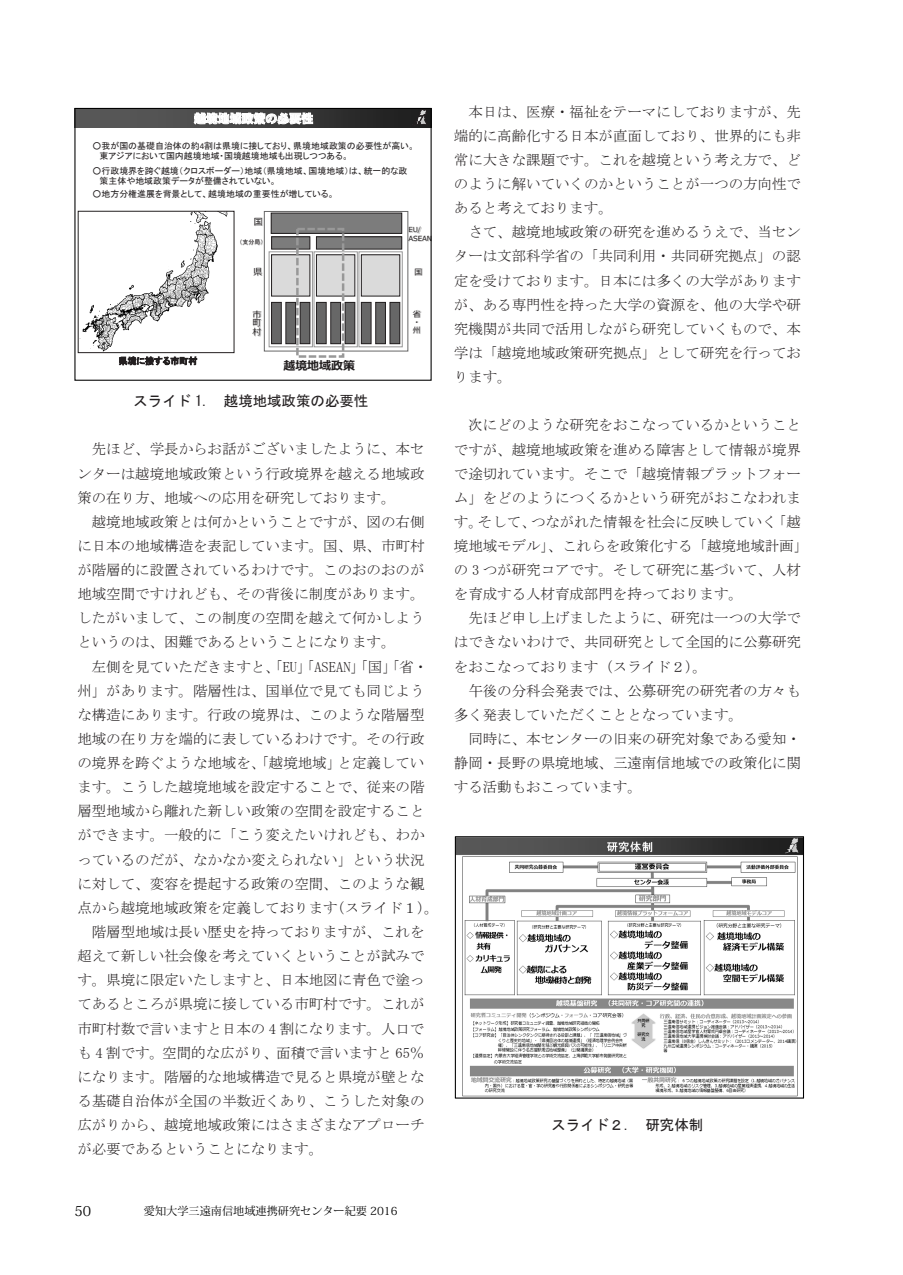
<style>
.page{position:relative;width:903px;height:1275px;background:#fff}
.page>*{position:absolute;margin:0;border:0;box-sizing:border-box;transform-origin:0 0}
.t1{font:14.53px "MS Mincho";letter-spacing:-.005em;color:#231f20}
.t2{font:14.53px "MS Gothic";letter-spacing:-.005em;color:#231f20}
.t3{font:13.65px "Koz Min Pr 6 N";color:#000}
.t4{font:11.9px "DF Gothic EB WIN RKSJ H";color:#fff}
.t5{font:700 11.9px "Meiryo";color:#231f20}
.t6{font:11.2px "Koz Min Pr 6 N";color:#000}
.t7{font:8.92px/10.7px "MS P Gothic";color:#231f20}
.t8{font:8.92px/8.9px "Meiryo";color:#231f20;text-align:justify}
.t9{font:7.88px/7.9px "Meiryo";color:#231f20}
.t10{font:7px/8.4px "Meiryo";letter-spacing:-.005em;color:#231f20}
.t11{font:5.95px "MS P Gothic";color:#231f20}
.s1{font-family:"Calibri"}
</style>
<div class="page">
<svg style="left:455px;top:836px;width:349px;height:263px"></svg>
<img style="left:80px;top:213px;width:148px;height:138px">
<div style="left:78px;top:211px;width:156px;height:142px;border:1px solid #231f20"></div>
<svg style="left:119px;top:357px;width:78px;height:9px"></svg>
<div style="left:316px;top:237px;width:86px;height:12px;background:#7c7c7c"></div>
<div style="left:316px;top:237px;width:86px;height:12px;border:1px solid #231f20"></div>
<div style="left:272px;top:255px;width:38px;height:41px;background:#dadada"></div>
<div style="left:272px;top:302px;width:9px;height:42px;background:#676767"></div>
<div style="left:271px;top:302px;width:10px;height:42px;border:1px solid #231f20"></div>
<div style="left:286px;top:302px;width:10px;height:42px;background:#676767"></div>
<div style="left:286px;top:302px;width:10px;height:42px;border:1px solid #231f20"></div>
<div style="left:300px;top:302px;width:10px;height:42px;background:#676767"></div>
<div style="left:300px;top:302px;width:10px;height:42px;border:1px solid #231f20"></div>
<div style="left:269px;top:251px;width:44px;height:96px;border:1px solid #989898"></div>
<div style="left:264px;top:211px;width:144px;height:140px;border:1px solid #676767"></div>
<div style="left:272px;top:237px;width:38px;height:12px;background:#7c7c7c"></div>
<div style="left:271px;top:237px;width:39px;height:12px;border:1px solid #231f20"></div>
<div style="left:316px;top:255px;width:39px;height:41px;background:#dadada"></div>
<div style="left:316px;top:302px;width:10px;height:42px;background:#676767"></div>
<div style="left:316px;top:302px;width:10px;height:42px;border:1px solid #231f20"></div>
<div style="left:331px;top:302px;width:10px;height:42px;background:#676767"></div>
<div style="left:331px;top:302px;width:10px;height:42px;border:1px solid #231f20"></div>
<div style="left:345px;top:302px;width:10px;height:42px;background:#676767"></div>
<div style="left:345px;top:302px;width:10px;height:42px;border:1px solid #231f20"></div>
<div style="left:314px;top:251px;width:44px;height:96px;border:1px solid #989898"></div>
<div style="left:361px;top:255px;width:39px;height:41px;background:#dadada"></div>
<div style="left:361px;top:255px;width:39px;height:41px;border:1px solid #231f20"></div>
<div style="left:361px;top:302px;width:10px;height:42px;background:#676767"></div>
<div style="left:361px;top:302px;width:10px;height:42px;border:1px solid #231f20"></div>
<div style="left:376px;top:302px;width:9px;height:42px;background:#676767"></div>
<div style="left:375px;top:302px;width:11px;height:42px;border:1px solid #231f20"></div>
<div style="left:390px;top:302px;width:10px;height:42px;background:#676767"></div>
<div style="left:390px;top:302px;width:10px;height:42px;border:1px solid #231f20"></div>
<div style="left:358px;top:251px;width:45px;height:96px;border:1px solid #989898"></div>
<div style="left:271px;top:213px;width:131px;height:20px;background:#7c7c7c"></div>
<div style="left:271px;top:213px;width:131px;height:21px;border:1px solid #231f20"></div>
<div style="left:296px;top:228px;width:48px;height:130px;border:3px dashed #989898"></div>
<img style="left:406px;top:224px;width:16px;height:9px">
<img style="left:406px;top:233px;width:24px;height:15px">
<img style="left:415px;top:268px;width:8px;height:8px">
<img style="left:406px;top:305px;width:16px;height:8px">
<img style="left:406px;top:313px;width:15px;height:26px">
<img style="left:254px;top:215px;width:12px;height:20px">
<img style="left:253px;top:304px;width:12px;height:39px">
<img style="left:253px;top:264px;width:16px;height:20px">
<img style="left:240px;top:236px;width:26px;height:14px">
<div style="left:75px;top:108px;width:356px;height:19px;background:linear-gradient(to right,#616161,#1f1f1f)"></div>
<svg style="left:194px;top:112px;width:119px;height:13px"></svg>
<svg style="left:411px;top:110px;width:17px;height:17px"></svg>
<div style="left:74px;top:108px;width:358px;height:273px;border:1px solid #000"></div>
<p class="t4" style="left:194px;top:112px;width:121px">越境地域政策の必要性</p>
<p class="t7" style="left:100px;top:140px;width:317px;text-indent:-7px">○我が国の基礎自治体の約<span class="s1">4</span>割は県境に接しており、県境地域政策の必要性が高い。東アジアにおいて国内越境地域・国境越境地域も出現しつつある。</p>
<p class="t7" style="left:100px;top:166px;width:309px;line-height:10px;text-indent:-7px">○行政境界を跨ぐ越境（クロスボーダー）地域（県境地域、国境地域）は、統一的な政策主体や地域政策データが整備されていない。</p>
<p class="t7" style="left:93px;top:189px;width:243px">○地方分権進展を背景として、越境地域の重要性が増している。</p>
<p class="t8" style="left:254px;top:218px;width:10px">国</p>
<p class="t11" style="left:240px;top:239px;width:25px">（支分局）</p>
<p class="t8" style="left:253px;top:268px;width:10px">県</p>
<p class="t8" style="left:253px;top:310px;width:10px">市町村</p>
<p class="t5" style="left:283px;top:358px;width:73px">越境地域政策</p>
<p class="t10" style="left:409px;top:226px;width:25px">EU/<br>ASEAN</p>
<p class="t9" style="left:414px;top:268px;width:9px">国</p>
<p class="t9" style="left:413px;top:310px;width:9px">省・州</p>
<p class="t2" style="left:133px;top:394px;width:236px">スライド 1. 越境地域政策の必要性</p>
<p class="t1" style="left:92px;top:442px;width:334px">先ほど、学長からお話がございましたように、本セ</p>
<p class="t1" style="left:77px;top:466px;width:349px">ンターは越境地域政策という行政境界を越える地域政</p>
<p class="t1" style="left:77px;top:490px;width:320px">策の在り方、地域への応用を研究しております。</p>
<p class="t1" style="left:92px;top:514px;width:334px">越境地域政策とは何かということですが、図の右側</p>
<p class="t1" style="left:77px;top:538px;width:349px">に日本の地域構造を表記しています。国、県、市町村</p>
<p class="t1" style="left:77px;top:563px;width:349px">が階層的に設置されているわけです。このおのおのが</p>
<p class="t1" style="left:77px;top:587px;width:349px">地域空間ですけれども、その背後に制度があります。</p>
<p class="t1" style="left:77px;top:611px;width:349px">したがいまして、この制度の空間を越えて何かしよう</p>
<p class="t1" style="left:77px;top:635px;width:320px">というのは、困難であるということになります。</p>
<p class="t1" style="left:92px;top:659px;width:338px">左側を見ていただきますと、「EU」「ASEAN」「国」「省・</p>
<p class="t1" style="left:77px;top:683px;width:349px">州」があります。階層性は、国単位で見ても同じよう</p>
<p class="t1" style="left:77px;top:707px;width:349px">な構造にあります。行政の境界は、このような階層型</p>
<p class="t1" style="left:77px;top:731px;width:349px">地域の在り方を端的に表しているわけです。その行政</p>
<p class="t1" style="left:77px;top:755px;width:348px">の境界を跨ぐような地域を、「越境地域」と定義してい</p>
<p class="t1" style="left:77px;top:780px;width:349px">ます。こうした越境地域を設定することで、従来の階</p>
<p class="t1" style="left:77px;top:804px;width:349px">層型地域から離れた新しい政策の空間を設定すること</p>
<p class="t1" style="left:77px;top:828px;width:349px">ができます。一般的に「こう変えたいけれども、わか</p>
<p class="t1" style="left:77px;top:852px;width:349px">っているのだが、なかなか変えられない」という状況</p>
<p class="t1" style="left:77px;top:876px;width:349px">に対して、変容を提起する政策の空間、このような観</p>
<p class="t1" style="left:77px;top:900px;width:363px">点から越境地域政策を定義しております（スライド１）。</p>
<p class="t1" style="left:92px;top:924px;width:334px">階層型地域は長い歴史を持っておりますが、これを</p>
<p class="t1" style="left:77px;top:949px;width:349px">超えて新しい社会像を考えていくということが試みで</p>
<p class="t1" style="left:77px;top:973px;width:349px">す。県境に限定いたしますと、日本地図に青色で塗っ</p>
<p class="t1" style="left:77px;top:997px;width:349px">てあるところが県境に接している市町村です。これが</p>
<p class="t1" style="left:77px;top:1021px;width:349px">市町村数で言いますと日本の 4 割になります。人口で</p>
<p class="t1" style="left:77px;top:1045px;width:349px">も 4 割です。空間的な広がり、面積で言いますと 65％</p>
<p class="t1" style="left:77px;top:1069px;width:349px">になります。階層的な地域構造で見ると県境が壁とな</p>
<p class="t1" style="left:77px;top:1093px;width:349px">る基礎自治体が全国の半数近くあり、こうした対象の</p>
<p class="t1" style="left:77px;top:1117px;width:349px">広がりから、越境地域政策にはさまざまなアプローチ</p>
<p class="t1" style="left:77px;top:1142px;width:247px">が必要であるということになります。</p>
<p class="t3" style="left:74px;top:1203px;width:18px">50</p>
<p class="t6" style="left:144px;top:1204px;width:255px">愛知大学三遠南信地域連携研究センター紀要 2016</p>
<p class="t1" style="left:468px;top:104px;width:334px">本日は、医療・福祉をテーマにしておりますが、先</p>
<p class="t1" style="left:454px;top:128px;width:349px">端的に高齢化する日本が直面しており、世界的にも非</p>
<p class="t1" style="left:454px;top:152px;width:349px">常に大きな課題です。これを越境という考え方で、ど</p>
<p class="t1" style="left:454px;top:177px;width:349px">のように解いていくのかということが一つの方向性で</p>
<p class="t1" style="left:454px;top:201px;width:161px">あると考えております。</p>
<p class="t1" style="left:468px;top:225px;width:334px">さて、越境地域政策の研究を進めるうえで、当セン</p>
<p class="t1" style="left:454px;top:249px;width:348px">ターは文部科学省の「共同利用・共同研究拠点」の認</p>
<p class="t1" style="left:454px;top:273px;width:349px">定を受けております。日本には多くの大学があります</p>
<p class="t1" style="left:454px;top:297px;width:349px">が、ある専門性を持った大学の資源を、他の大学や研</p>
<p class="t1" style="left:454px;top:321px;width:349px">究機関が共同で活用しながら研究していくもので、本</p>
<p class="t1" style="left:454px;top:345px;width:349px">学は「越境地域政策研究拠点」として研究を行ってお</p>
<p class="t1" style="left:454px;top:370px;width:59px">ります。</p>
<p class="t1" style="left:468px;top:418px;width:334px">次にどのような研究をおこなっているかということ</p>
<p class="t1" style="left:454px;top:442px;width:349px">ですが、越境地域政策を進める障害として情報が境界</p>
<p class="t1" style="left:454px;top:466px;width:349px">で途切れています。そこで「越境情報プラットフォー</p>
<p class="t1" style="left:454px;top:490px;width:349px">ム」をどのようにつくるかという研究がおこなわれま</p>
<p class="t1" style="left:454px;top:514px;width:348px">す。そして、つながれた情報を社会に反映していく「越</p>
<p class="t1" style="left:454px;top:538px;width:356px">境地域モデル」、これらを政策化する「越境地域計画」</p>
<p class="t1" style="left:454px;top:563px;width:349px">の 3 つが研究コアです。そして研究に基づいて、人材</p>
<p class="t1" style="left:454px;top:587px;width:291px">を育成する人材育成部門を持っております。</p>
<p class="t1" style="left:468px;top:611px;width:334px">先ほど申し上げましたように、研究は一つの大学で</p>
<p class="t1" style="left:454px;top:635px;width:349px">はできないわけで、共同研究として全国的に公募研究</p>
<p class="t1" style="left:454px;top:659px;width:254px">をおこなっております（スライド２）。</p>
<p class="t1" style="left:468px;top:683px;width:334px">午後の分科会発表では、公募研究の研究者の方々も</p>
<p class="t1" style="left:454px;top:707px;width:291px">多く発表していただくこととなっています。</p>
<p class="t1" style="left:468px;top:731px;width:334px">同時に、本センターの旧来の研究対象である愛知・</p>
<p class="t1" style="left:454px;top:756px;width:349px">静岡・長野の県境地域、三遠南信地域での政策化に関</p>
<p class="t1" style="left:454px;top:780px;width:190px">する活動もおこっています。</p>
<p class="t2" style="left:551px;top:1117px;width:153px">スライド２. 研究体制</p>
</div>
